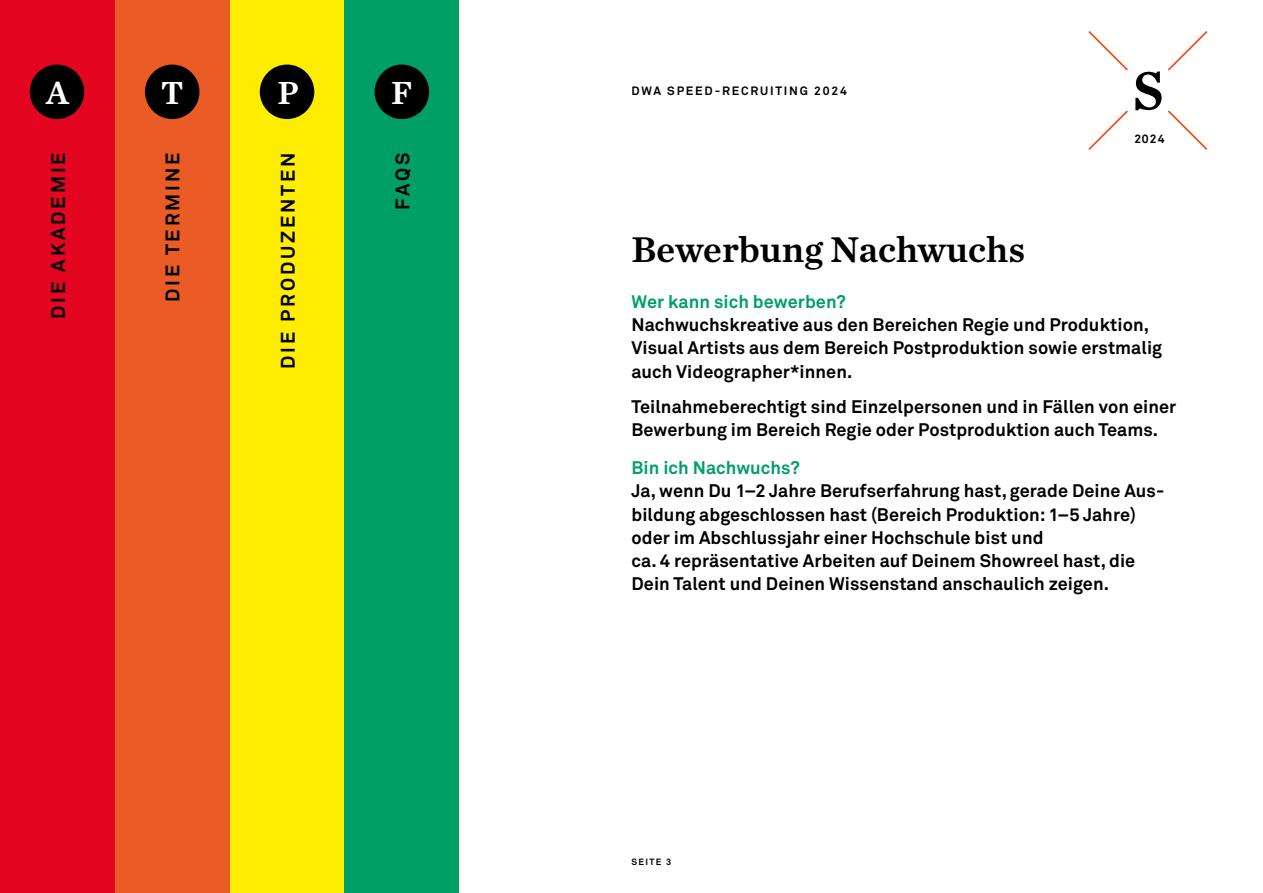
<style>
.page{position:relative;width:1263px;height:893px;background:#fff}
.page>*{position:absolute;margin:0;border:0;box-sizing:border-box;transform-origin:0 0}
.t1{font:37.5px "Chronicle Text G3 Semi";color:#000}
.t2{font:33.45px "Chronicle Text G3 Semi";color:#fff}
.t3{font:700 19.5px "Akkurat Pro";letter-spacing:.15em;color:#000}
.t4{font:700 18px/23.2px "Akkurat Pro";letter-spacing:.005em;color:#000}
.t5{font:700 18px "Akkurat Pro";letter-spacing:.005em;color:#009f67}
.t6{font:700 12px "Akkurat Pro";letter-spacing:.15em;color:#000}
.t7{font:700 9px "Akkurat Pro";letter-spacing:.15em;color:#000}
</style>
<div class="page">
<div style="left:0;top:0;width:1258px;height:893px;background:#e40521"></div>
<div style="left:115px;top:0;width:1143px;height:893px;background:#eb5b25"></div>
<div style="left:230px;top:0;width:1028px;height:893px;background:#ffed00"></div>
<div style="left:344px;top:0;width:914px;height:893px;background:#009f67"></div>
<div style="left:375px;top:65px;width:54px;height:54px;background:#000;border-radius:50%"></div>
<div style="left:459px;top:0;width:804px;height:893px;background:#fff"></div>
<div style="left:145px;top:65px;width:54px;height:54px;background:#000;border-radius:50%"></div>
<div style="left:260px;top:65px;width:54px;height:54px;background:#000;border-radius:50%"></div>
<div style="left:30px;top:65px;width:54px;height:54px;background:#000;border-radius:50%"></div>
<svg style="left:1088px;top:111px;width:40px;height:39px"></svg>
<svg style="left:1168px;top:31px;width:39px;height:39px"></svg>
<svg style="left:1168px;top:111px;width:39px;height:39px"></svg>
<svg style="left:1088px;top:31px;width:40px;height:39px"></svg>
<svg style="left:1135px;top:71px;width:26px;height:39px"></svg>
<h2 class="t2" style="left:46px;top:66px;width:24px">A</h2>
<h2 class="t2" style="left:161px;top:66px;width:24px">T</h2>
<h2 class="t2" style="left:277px;top:66px;width:23px">P</h2>
<h2 class="t2" style="left:391px;top:66px;width:23px">F</h2>
<p class="t3" style="left:160px;top:302px;width:151px;rotate:-90deg">DIE TERMINE</p>
<p class="t3" style="left:390px;top:209px;width:59px;rotate:-90deg">FAQS</p>
<p class="t3" style="left:46px;top:319px;width:168px;rotate:-90deg">DIE AKADEMIE</p>
<p class="t3" style="left:276px;top:369px;width:218px;rotate:-90deg">DIE PRODUZENTEN</p>
<p class="t6" style="left:631px;top:83px;width:217px">DWA SPEED-RECRUITING 2024</p>
<p class="t6" style="left:1134px;top:132px;width:32px">2024</p>
<h1 class="t1" style="left:631px;top:220px;width:395px">Bewerbung Nachwuchs</h1>
<p class="t5" style="left:631px;top:290px;width:216px">Wer kann sich bewerben?</p>
<p class="t4" style="left:631px;top:313px;width:532px">Nachwuchskreative aus den Bereichen Regie und Produktion,<br>Visual Artists aus dem Bereich Postproduktion sowie erstmalig auch Videographer*innen.</p>
<p class="t4" style="left:631px;top:395px;width:546px">Teilnahmeberechtigt sind Einzelpersonen und in Fällen von einer<br>Bewerbung im Bereich Regie oder Postproduktion auch Teams.</p>
<p class="t5" style="left:631px;top:457px;width:170px">Bin ich Nachwuchs?</p>
<p class="t4" style="left:631px;top:480px;width:534px">Ja, wenn Du 1–2 Jahre Berufserfahrung hast, gerade Deine Aus&shy;bildung abgeschlossen hast (Bereich Produktion: 1–5 Jahre) oder im Abschlussjahr einer Hochschule bist und<br>ca. 4 repräsentative Arbeiten auf Deinem Showreel hast, die Dein Talent und Deinen Wissenstand anschaulich zeigen.</p>
<p class="t7" style="left:631px;top:857px;width:41px">SEITE 3</p>
</div>
